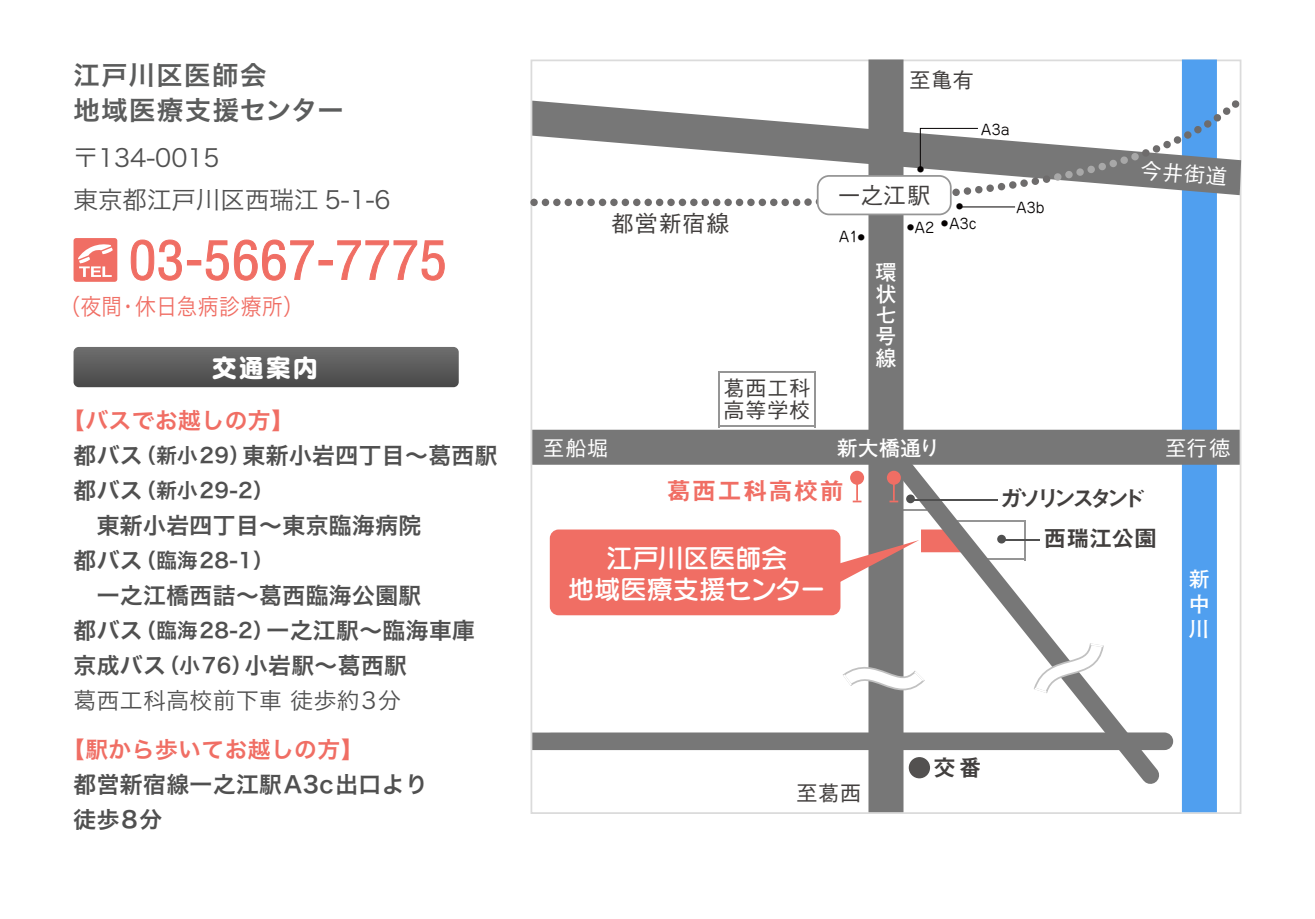
<style>
.page{position:relative;width:1315px;height:919px;background:#fff}
.page>*{position:absolute;margin:0;border:0;box-sizing:border-box;transform-origin:0 0}
.t1{font:condensed 52.5px "Helvetica";letter-spacing:.01em;color:#f06e64;scale:1.05 1}
.t2{font:26.25px/35px "Hira Kaku Pro W6";letter-spacing:.06em;color:#5b5c5c}
.t3{font:26.25px/31.5px "Seurat Pro DB";letter-spacing:-.01em;color:#fff;text-align:center}
.t4{font:24.5px/42px "Hira Kaku Pro W3";color:#505050}
.t5{font:24.5px "Midashi Go Pro MB31";letter-spacing:.04em;color:#f06e64}
.t6{font:24.5px "UD Marugo Large Pr 6 N E";color:#fff}
.t7{font:22.93px/40.2px "Midashi Go Pro MB31";letter-spacing:-.195em;color:#423f3e}
.t8{font:500 22.93px "Gothic BBB Pro";letter-spacing:.04em;color:#423f3e}
.t9{font:22.75px/35px "Hira Kaku Pro W6";letter-spacing:.02em;color:#505050}
.t10{font:22.75px "Hira Kaku Pro W3";letter-spacing:.02em;color:#505050}
.t11{font:22.75px "Hira Kaku Pro W6";letter-spacing:.02em;color:#f06e64}
.t12{font:22.75px "Hira Kaku Pro W3";letter-spacing:.03em;color:#f06e64;scale:.9 1}
.t13{font:500 21px/22.8px "Gothic BBB Pro";letter-spacing:.04em;color:#423f3e}
.t14{font:700 21px/21.5px "Futo Go B101 Pro";color:#fff;text-align:justify}
.t15{font:500 21px "Gothic BBB Pro";letter-spacing:.045em;color:#fff}
.t16{font:20.47px "Hira Kaku Pro W6";letter-spacing:.02em;color:#505050}
.t17{font:14px "Jun 201 Pro";letter-spacing:.005em;color:#040000}
.t18{font:7px "Jun 201 Pro";color:#040000}
.s1{color:#f06e64}
.s2{font-size:20.47px}
.s3{font-size:22.75px}
</style>
<div class="page">
<div style="left:530px;top:60px;width:711px;height:754px;background:#fff;border:2px solid #dbdbdb"></div>
<hr style="left:719px;top:371px;width:97px;height:2px;background:#959595">
<hr style="left:814px;top:371px;width:2px;height:56px;background:#959595">
<hr style="left:718px;top:371px;width:1px;height:56px;background:#959595">
<hr style="left:719px;top:425px;width:97px;height:2px;background:#959595">
<svg style="left:130px;top:239px;width:52px;height:42px"></svg>
<div style="left:187px;top:260px;width:14px;height:5px;border:1px solid #f06e64"></div>
<svg style="left:205px;top:239px;width:109px;height:42px"></svg>
<div style="left:318px;top:260px;width:15px;height:5px;border:1px solid #f06e64"></div>
<svg style="left:337px;top:240px;width:108px;height:41px"></svg>
<svg style="left:74px;top:347px;width:384px;height:40px"></svg>
<div style="left:1181px;top:60px;width:35px;height:752px;background:#509fef"></div>
<div style="left:532px;top:732px;width:336px;height:18px;background:#777"></div>
<div style="left:868px;top:60px;width:35px;height:752px;background:#777"></div>
<svg style="left:532px;top:101px;width:708px;height:94px"></svg>
<div style="left:532px;top:430px;width:707px;height:35px;background:#777"></div>
<svg style="left:889px;top:464px;width:285px;height:336px"></svg>
<div style="left:792px;top:199px;width:8px;height:7px;background:#6e6c6c;border-radius:50%"></div>
<div style="left:781px;top:199px;width:7px;height:7px;background:#6e6c6c;border-radius:50%"></div>
<div style="left:770px;top:199px;width:7px;height:7px;background:#6e6c6c;border-radius:50%"></div>
<div style="left:758px;top:199px;width:8px;height:7px;background:#6e6c6c;border-radius:50%"></div>
<div style="left:747px;top:199px;width:7px;height:7px;background:#6e6c6c;border-radius:50%"></div>
<div style="left:735px;top:199px;width:8px;height:7px;background:#6e6c6c;border-radius:50%"></div>
<div style="left:724px;top:199px;width:7px;height:7px;background:#6e6c6c;border-radius:50%"></div>
<div style="left:713px;top:199px;width:7px;height:7px;background:#6e6c6c;border-radius:50%"></div>
<div style="left:701px;top:199px;width:8px;height:7px;background:#6e6c6c;border-radius:50%"></div>
<div style="left:690px;top:199px;width:7px;height:7px;background:#6e6c6c;border-radius:50%"></div>
<div style="left:678px;top:199px;width:8px;height:7px;background:#6e6c6c;border-radius:50%"></div>
<div style="left:667px;top:199px;width:7px;height:7px;background:#6e6c6c;border-radius:50%"></div>
<div style="left:656px;top:199px;width:7px;height:7px;background:#6e6c6c;border-radius:50%"></div>
<div style="left:644px;top:199px;width:8px;height:7px;background:#6e6c6c;border-radius:50%"></div>
<div style="left:633px;top:199px;width:7px;height:7px;background:#6e6c6c;border-radius:50%"></div>
<div style="left:621px;top:199px;width:8px;height:7px;background:#6e6c6c;border-radius:50%"></div>
<div style="left:610px;top:199px;width:7px;height:7px;background:#6e6c6c;border-radius:50%"></div>
<div style="left:598px;top:199px;width:8px;height:7px;background:#6e6c6c;border-radius:50%"></div>
<div style="left:587px;top:199px;width:8px;height:7px;background:#6e6c6c;border-radius:50%"></div>
<div style="left:576px;top:199px;width:7px;height:7px;background:#6e6c6c;border-radius:50%"></div>
<div style="left:564px;top:199px;width:8px;height:7px;background:#6e6c6c;border-radius:50%"></div>
<div style="left:553px;top:199px;width:7px;height:7px;background:#6e6c6c;border-radius:50%"></div>
<div style="left:541px;top:199px;width:8px;height:7px;background:#6e6c6c;border-radius:50%"></div>
<div style="left:530px;top:199px;width:7px;height:7px;background:#6e6c6c;border-radius:50%"></div>
<div style="left:804px;top:198px;width:7px;height:8px;background:#6e6c6c;border-radius:50%"></div>
<svg style="left:836px;top:529px;width:126px;height:55px"></svg>
<div style="left:550px;top:529px;width:290px;height:86px;background:#f06e64;border-radius:9px"></div>
<svg style="left:906px;top:100px;width:333px;height:100px"></svg>
<hr style="left:959px;top:206px;width:56px;height:1px;background:#040000">
<div style="left:817px;top:176px;width:133px;height:38px;background:#fff;border-radius:11px"></div>
<div style="left:816px;top:175px;width:135px;height:40px;border:2px solid #959595;border-radius:11px"></div>
<svg style="left:843px;top:663px;width:83px;height:28px"></svg>
<svg style="left:1032px;top:642px;width:72px;height:52px"></svg>
<div style="left:908px;top:757px;width:22px;height:21px;background:#535150;border-radius:50%"></div>
<hr style="left:908px;top:499px;width:90px;height:1px;background:#505050">
<div style="left:906px;top:494px;width:8px;height:9px;background:#505050;border-radius:50%"></div>
<hr style="left:1001px;top:539px;width:39px;height:2px;background:#505050">
<div style="left:997px;top:535px;width:8px;height:8px;background:#505050;border-radius:50%"></div>
<div style="left:850px;top:471px;width:14px;height:14px;background:#f06e64;border-radius:50%"></div>
<hr style="left:856px;top:480px;width:2px;height:20px;background:#f06e64">
<svg style="left:852px;top:500px;width:9px;height:2px"></svg>
<div style="left:886px;top:471px;width:14px;height:14px;background:#f06e64;border-radius:50%"></div>
<hr style="left:892px;top:480px;width:2px;height:20px;background:#f06e64">
<svg style="left:889px;top:500px;width:9px;height:2px"></svg>
<div style="left:73px;top:238px;width:44px;height:44px;background:#f06e64;border-radius:3px"></div>
<svg style="left:78px;top:244px;width:35px;height:33px"></svg>
<p class="t2" style="left:74px;top:57px;width:272px">江戸川区医師会<br>地域医療支援センター</p>
<p class="t4" style="left:73px;top:135px;width:318px">〒134-0015<br>東京都江戸川区西瑞江 5-1-6</p>
<h1 class="t1" style="left:129px;top:227px;width:305px">03-5667-7775</h1>
<p class="t12" style="left:60px;top:286px;width:272px">（夜間・休日急病診療所）</p>
<p class="t6" style="left:212px;top:354px;width:107px">交通案内</p>
<p class="t9" style="left:74px;top:402px;width:425px;text-indent:-11px"><span class="s1">【バスでお越しの方】<br></span>都バス<span class="s2">（新小29）</span>東新小岩四丁目～葛西駅</p>
<p class="t16" style="left:73px;top:472px;width:202px"><span class="s3">都バス</span>（新小29-2）</p>
<p class="t9" style="left:74px;top:507px;width:349px">　東新小岩四丁目～東京臨海病院</p>
<p class="t16" style="left:74px;top:542px;width:202px"><span class="s3">都バス</span>（臨海28-1）</p>
<p class="t9" style="left:74px;top:577px;width:403px">　一之江橋西詰～葛西臨海公園駅<br>都バス<span class="s2">（臨海28-2）</span>一之江駅～臨海車庫京成バス<span class="s2">（小76）</span>小岩駅～葛西駅</p>
<p class="t10" style="left:73px;top:680px;width:329px">葛西工科高校前下車 徒歩約3分</p>
<p class="t11" style="left:62px;top:729px;width:303px">【駅から歩いてお越しの方】</p>
<p class="t9" style="left:73px;top:766px;width:356px">都営新宿線一之江駅A3c出口より徒歩8分</p>
<p class="t8" style="left:611px;top:205px;width:120px">都営新宿線</p>
<p class="t13" style="left:723px;top:374px;width:88px">葛西工科高等学校</p>
<p class="t13" style="left:909px;top:67px;width:66px">至亀有</p>
<p class="t18" style="left:917px;top:164px;width:9px">●</p>
<p class="t8" style="left:837px;top:177px;width:94px">一之江駅</p>
<p class="t17" style="left:980px;top:118px;width:30px">A3a</p>
<p class="t18" style="left:956px;top:201px;width:9px">●</p>
<p class="t17" style="left:1015px;top:196px;width:30px">A3b</p>
<p class="t17" style="left:838px;top:226px;width:28px">A1<sup>●</sup></p>
<p class="t17" style="left:907px;top:217px;width:29px"><sup>●</sup>A2</p>
<p class="t17" style="left:941px;top:212px;width:37px"><sup>●</sup>A3c</p>
<p class="t14" style="left:875px;top:259px;width:22px">環状七号線</p>
<p class="t15" style="left:1142px;top:153px;width:88px;rotate:5deg">今井街道</p>
<p class="t15" style="left:543px;top:431px;width:66px">至船堀</p>
<p class="t15" style="left:1165px;top:431px;width:66px">至行徳</p>
<p class="t14" style="left:837px;top:435px;width:105px">新大橋通り</p>
<p class="t5" style="left:666px;top:471px;width:179px">葛西工科高校前</p>
<p class="t3" style="left:568px;top:541px;width:259px">江戸川区医師会<br>地域医療支援センター</p>
<p class="t13" style="left:796px;top:779px;width:66px">至葛西</p>
<p class="t7" style="left:1043px;top:475px;width:115px;text-indent:-44px">ガソリンスタンド西瑞江公園</p>
<p class="t14" style="left:1188px;top:563px;width:21px;line-height:25.2px">新中川</p>
<p class="t7" style="left:933px;top:745px;width:50px">交番</p>
</div>
